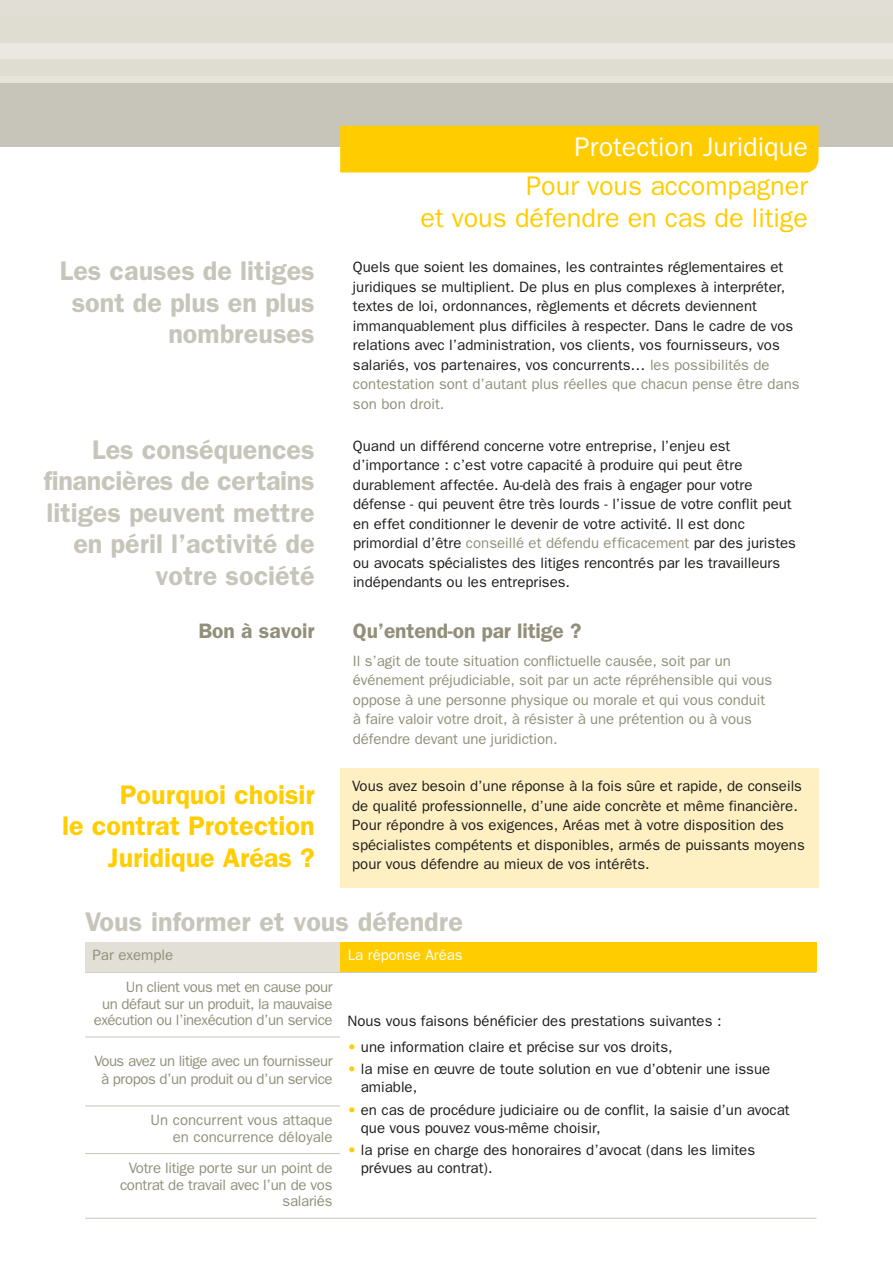
<style>
.page{position:relative;width:893px;height:1263px;background:#fff}
.page>*{position:absolute;margin:0;border:0;box-sizing:border-box;transform-origin:0 0}
.t1{font:600 27px/31.5px "Franklin Gothic";color:#c7c5ba;text-align:right}
.t2{font:600 27px/31.5px "Franklin Gothic";color:#ffcd00;text-align:right}
.t3{font:27px/31.5px "Franklin Gothic";color:#ffcd00;text-align:right}
.t4{font:27px "Franklin Gothic";color:#fff}
.t5{font:600 21px "Franklin Gothic";letter-spacing:-.005em;color:#928f7a}
.t6{font:15px/19.5px "Franklin Gothic";color:#1d1d1b}
.t7{font:15px/19.5px "Franklin Gothic";letter-spacing:-.005em;color:#928f7a;text-align:right}
.t8{font:15px/18px "Franklin Gothic";letter-spacing:-.03em;color:#928f7a;text-align:center}
.t9{font:15px "Franklin Gothic";color:#fff}
.s1{color:#928f7a}
.s2{color:#ffcd00}
</style>
<div class="page">
<div style="left:0;top:0;width:893px;height:17px;background:#e1dfd5"></div>
<div style="left:0;top:17px;width:893px;height:16px;background:#dfddd2"></div>
<div style="left:0;top:33px;width:893px;height:44px;background:#dfddd2"></div>
<div style="left:0;top:76px;width:893px;height:7px;background:#e5e3da"></div>
<div style="left:0;top:43px;width:893px;height:16px;background:#eae8e1"></div>
<div style="left:0;top:83px;width:893px;height:64px;background:#c7c5ba"></div>
<hr style="left:85px;top:972px;width:731px;height:1px;background:#c7c5ba">
<hr style="left:85px;top:1037px;width:255px;height:1px;background:#c7c5ba">
<hr style="left:85px;top:1105px;width:255px;height:1px;background:#c7c5ba">
<hr style="left:85px;top:1153px;width:255px;height:1px;background:#c7c5ba">
<hr style="left:85px;top:1218px;width:731px;height:1px;background:#c7c5ba">
<div style="left:85px;top:942px;width:255px;height:30px;background:#e1dfd6"></div>
<div style="left:340px;top:942px;width:476px;height:30px;background:#fc0"></div>
<div style="left:340px;top:769px;width:479px;height:119px;background:#fff0c4"></div>
<div style="left:340px;top:126px;width:479px;height:46px;background:#fc0"></div>
<p class="t4" style="left:575px;top:131px;width:235px">Protection Juridique</p>
<p class="t1" style="left:60px;top:255px;width:256px">Les causes de litiges sont de plus en plus nombreuses</p>
<p class="t1" style="left:44px;top:433px;width:272px">Les conséquences financières de certains litiges peuvent mettre en péril l’activité de votre société</p>
<p class="t3" style="left:420px;top:170px;width:389px">Pour vous accompagner<br>et vous défendre en cas de litige</p>
<p class="t6" style="left:353px;top:257px;width:448px">Quels que soient les domaines, les contraintes réglementaires et juridiques se multiplient. De plus en plus complexes à interpréter, textes de loi, ordonnances, règlements et décrets deviennent immanquablement plus difficiles à respecter. Dans le cadre de vos relations avec l’administration, vos clients, vos fournisseurs, vos salariés, vos partenaires, vos concurrents… <span class="s1">les possibilités de contestation sont d’autant plus réelles que chacun pense être dans son bon droit.</span></p>
<p class="t6" style="left:353px;top:435px;width:445px">Quand un différend concerne votre entreprise, l’enjeu est d’importance : c’est votre capacité à produire qui peut être durablement affectée. Au-delà des frais à engager pour votre défense - qui peuvent être très lourds - l’issue de votre conflit peut en effet conditionner le devenir de votre activité. Il est donc primordial d’être <span class="s1">conseillé et défendu efficacement</span> par des juristes ou avocats spécialistes des litiges rencontrés par les travailleurs indépendants ou les entreprises.</p>
<p class="t5" style="left:198px;top:618px;width:118px">Bon à savoir</p>
<p class="t5" style="left:353px;top:618px;width:230px">Qu’entend-on par litige ?</p>
<p class="t7" style="left:353px;top:650px;width:421px;text-align:left">Il s’agit de toute situation conflictuelle causée, soit par un événement préjudiciable, soit par un acte répréhensible qui vous oppose à une personne physique ou morale et qui vous conduit à faire valoir votre droit, à résister à une prétention ou à vous défendre devant une juridiction.</p>
<p class="t2" style="left:62px;top:778px;width:254px">Pourquoi choisir<br>le contrat Protection<br>Juridique Aréas ?</p>
<p class="t6" style="left:352px;top:776px;width:454px">Vous avez besoin d’une réponse à la fois sûre et rapide, de conseils de qualité professionnelle, d’une aide concrète et même financière.<br>Pour répondre à vos exigences, Aréas met à votre disposition des spécialistes compétents et disponibles, armés de puissants moyens pour vous défendre au mieux de vos intérêts.</p>
<p class="t1" style="left:85px;top:905px;width:380px">Vous informer et vous défendre</p>
<p class="t7" style="left:93px;top:945px;width:82px">Par exemple</p>
<p class="t9" style="left:348px;top:946px;width:116px">La réponse Aréas</p>
<p class="t8" style="left:126px;top:978px;width:208px">Un client vous met en cause pour</p>
<p class="t8" style="left:102px;top:994px;width:232px">un défaut sur un produit, la mauvaise</p>
<p class="t6" style="left:94px;top:1010px;width:629px"><span class="s1">exécution ou l’inexécution d’un service</span> Nous vous faisons bénéficier des prestations suivantes :</p>
<p class="t6" style="left:347px;top:1037px;width:327px"><span class="s2">•</span> une information claire et précise sur vos droits,</p>
<p class="t6" style="left:361px;top:1060px;width:411px;line-height:18px;text-indent:-13px"><span class="s2">•</span> la mise en œuvre de toute solution en vue d’obtenir une issue amiable,</p>
<p class="t6" style="left:361px;top:1100px;width:430px;line-height:18px;text-indent:-13px"><span class="s2">•</span> en cas de procédure judiciaire ou de conflit, la saisie d’un avocat que vous pouvez vous-même choisir,</p>
<p class="t6" style="left:361px;top:1140px;width:396px;line-height:18px;text-indent:-13px"><span class="s2">•</span> la prise en charge des honoraires d’avocat (dans les limites prévues au contrat).</p>
<p class="t8" style="left:94px;top:1052px;width:240px">Vous avez un litige avec un fournisseur à propos d’un produit ou d’un service</p>
<p class="t7" style="left:151px;top:1112px;width:183px;line-height:16.5px">Un concurrent vous attaque en concurrence déloyale</p>
<p class="t7" style="left:120px;top:1159px;width:214px;line-height:16.5px">Votre litige porte sur un point de contrat de travail avec l’un de vos salariés</p>
</div>
